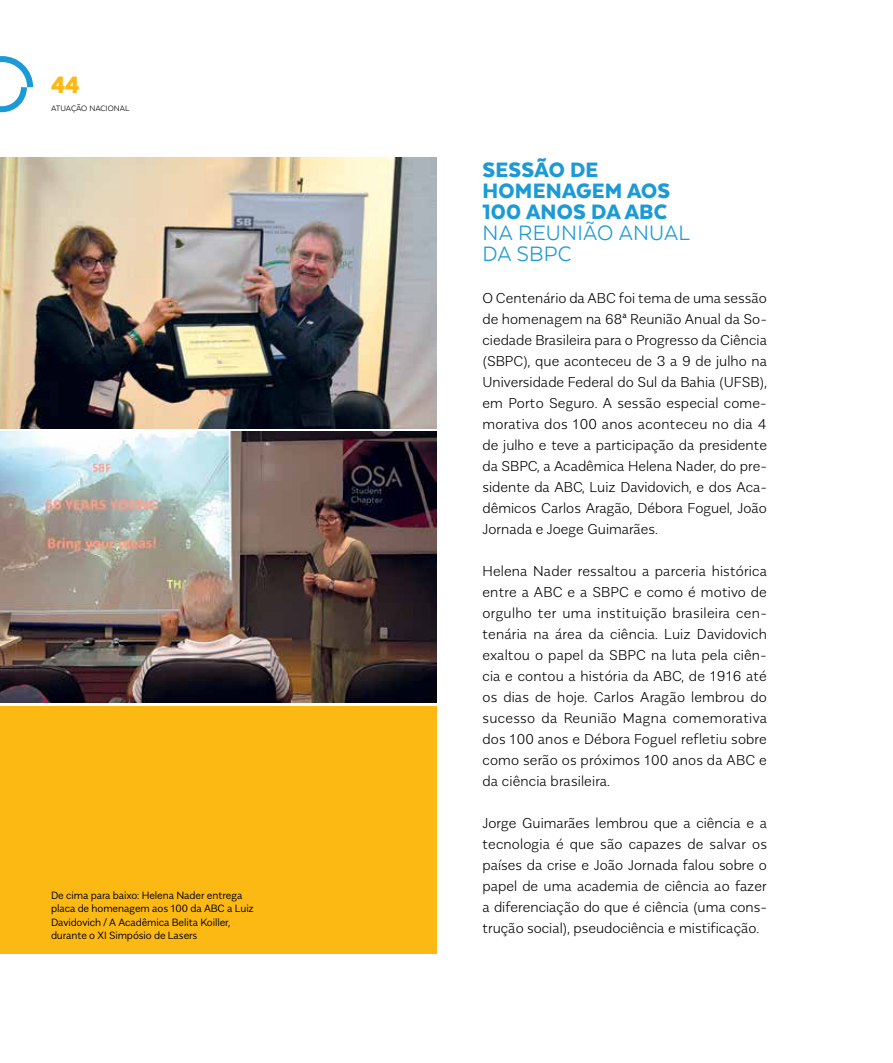
<style>
.page{position:relative;width:893px;height:1063px;background:#fff}
.page>*{position:absolute;margin:0;border:0;box-sizing:border-box;transform-origin:0 0}
.t1{font:900 24px/21px "Texta";letter-spacing:.01em;color:#1c9ad6}
.t2{font:24px/21px "Texta";letter-spacing:.01em;color:#1c9ad6}
.t3{font:800 24px "Glober";color:#fdb913}
.t4{font:200 14.25px/21px "Alergia Normal";color:#000;text-align:justify}
.t5{font:300 10.5px/13.5px "Alergia Normal";letter-spacing:-.01em;color:#000}
.t6{font:9px "Texta";color:#000}
</style>
<div class="page">
<svg style="left:0;top:56px;width:34px;height:57px"></svg>
<div style="left:0;top:706px;width:436px;height:248px;background:#fdb913"></div>
<img style="left:0;top:158px;width:436px;height:270px">
<img style="left:0;top:431px;width:436px;height:271px">
<h1 class="t3" style="left:51px;top:67px;width:30px">44</h1>
<p class="t6" style="left:51px;top:104px;width:80px">ATUAÇÃO NACIONAL</p>
<p class="t5" style="left:51px;top:887px;width:204px">De cima para baixo: Helena Nader entrega placa de homenagem aos 100 da ABC a Luiz Davidovich / A Acadêmica Belita Koiller, durante o XI Simpósio de Lasers</p>
<h1 class="t1" style="left:482px;top:159px;width:188px">SESSÃO DE<br>HOMENAGEM AOS<br>100 ANOS DA ABC</h1>
<h1 class="t2" style="left:482px;top:222px;width:209px">NA REUNIÃO ANUAL<br>DA SBPC</h1>
<p class="t4" style="left:482px;top:286px;width:286px">O Centenário da ABC foi tema de uma sessão de homenagem na 68<sup>a</sup> Reunião Anual da So&shy;ciedade Brasileira para o Progresso da Ciência (SBPC), que aconteceu de 3 a 9 de julho na Universidade Federal do Sul da Bahia (UFSB), em Porto Seguro. A sessão especial come&shy;morativa dos 100 anos aconteceu no dia 4 de julho e teve a participação da presidente da SBPC, a Acadêmica Helena Nader, do pre&shy;sidente da ABC, Luiz Davidovich, e dos Aca&shy;dêmicos Carlos Aragão, Débora Foguel, João Jornada e Joege Guimarães.</p>
<p class="t4" style="left:482px;top:559px;width:286px">Helena Nader ressaltou a parceria histórica entre a ABC e a SBPC e como é motivo de orgulho ter uma instituição brasileira cen&shy;tenária na área da ciência. Luiz Davidovich exaltou o papel da SBPC na luta pela ciên&shy;cia e contou a história da ABC, de 1916 até os dias de hoje. Carlos Aragão lembrou do sucesso da Reunião Magna comemorativa dos 100 anos e Débora Foguel refletiu sobre como serão os próximos 100 anos da ABC e da ciência brasileira.</p>
<p class="t4" style="left:482px;top:812px;width:286px">Jorge Guimarães lembrou que a ciência e a tecnologia é que são capazes de salvar os países da crise e João Jornada falou sobre o papel de uma academia de ciência ao fazer a diferenciação do que é ciência (uma cons&shy;trução social), pseudociência e mistificação.</p>
</div>
